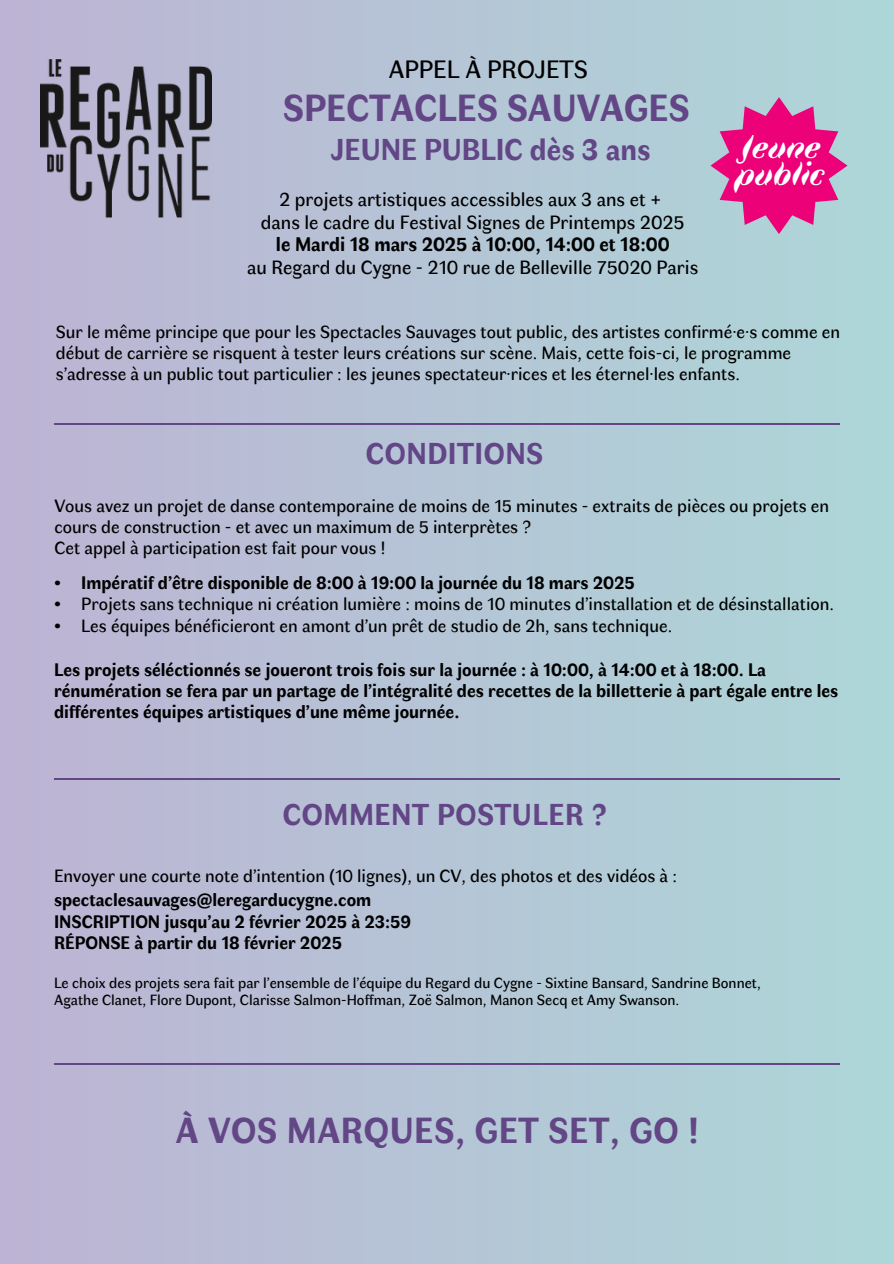
<style>
.page{position:relative;width:894px;height:1264px;background:#fff}
.page>*{position:absolute;margin:0;border:0;box-sizing:border-box;transform-origin:0 0}
.t1{font:700 37.5px "Faune Text";color:#624686}
.t2{font:700 36px "Faune Text";letter-spacing:.015em;color:#624686}
.t3{font:italic 700 33px/27px "Faune Display";color:#fff}
.t4{font:700 30px "Faune Text";letter-spacing:.015em;color:#624686}
.t5{font:25.5px "Faune Text";color:#000}
.t6{font:19.5px "Faune Text";color:#000}
.t7{font:700 19.5px "Faune Text";color:#000}
.t8{font:18px/21.3px "Faune Text";color:#000}
.t9{font:700 18px/21.3px "Faune Text";color:#000}
.t10{font:15px/16.8px "Faune Text";color:#000}
</style>
<div class="page">
<div style="left:0;top:0;width:893px;height:1263px;background:linear-gradient(to right,#bdb3d4,#add6d8)"></div>
<hr style="left:54px;top:778px;width:785px;height:2px;background:#624686">
<hr style="left:54px;top:423px;width:785px;height:2px;background:#624686">
<hr style="left:54px;top:1063px;width:785px;height:1px;background:#624686">
<img style="left:40px;top:60px;width:171px;height:157px">
<svg style="left:710px;top:97px;width:137px;height:137px;background:#d2589f"></svg>
<p class="t5" style="left:388px;top:51px;width:200px">APPEL À PROJETS</p>
<p class="t1" style="left:283px;top:81px;width:408px">SPECTACLES SAUVAGES</p>
<p class="t4" style="left:331px;top:127px;width:321px">JEUNE PUBLIC dès 3 ans</p>
<p class="t6" style="left:279px;top:185px;width:384px">2 projets artistiques accessibles aux 3 ans et +</p>
<p class="t6" style="left:261px;top:207px;width:425px">dans le cadre du Festival Signes de Printemps 2025</p>
<p class="t7" style="left:276px;top:230px;width:395px">le Mardi 18 mars 2025 à 10:00, 14:00 et 18:00</p>
<h3 class="t6" style="left:247px;top:252px;width:452px">au Regard du Cygne - 210 rue de Belleville 75020 Paris</h3>
<p class="t3" style="left:736px;top:131px;width:91px">Jeune public</p>
<h6 class="t8" style="left:56px;top:319px;width:785px">Sur le même principe que pour les Spectacles Sauvages tout public, des artistes confirmé·e·s comme en début de carrière se risquent à tester leurs créations sur scène. Mais, cette fois-ci, le programme s’adresse à un public tout particulier : les jeunes spectateur·rices et les éternel·les enfants.</h6>
<h5 class="t4" style="left:366px;top:432px;width:179px">CONDITIONS</h5>
<h2 class="t8" style="left:54px;top:493px;width:776px">Vous avez un projet de danse contemporaine de moins de 15 minutes - extraits de pièces ou projets en cours de construction - et avec un maximum de 5 interprètes ?</h2>
<h4 class="t8" style="left:54px;top:536px;width:333px">Cet appel à participation est fait pour vous !</h4>
<h3 class="t8" style="left:54px;top:571px;width:8px;text-align:justify">• • •</h3>
<p class="t9" style="left:81px;top:571px;width:555px">Impératif d’être disponible de 8:00 à 19:00 la journée du 18 mars 2025</p>
<p class="t8" style="left:81px;top:592px;width:754px">Projets sans technique ni création lumière : moins de 10 minutes d’installation et de désinstallation.<br>Les équipes bénéficieront en amont d’un prêt de studio de 2h, sans technique.</p>
<p class="t9" style="left:54px;top:657px;width:785px">Les projets séléctionnés se joueront trois fois sur la journée : à 10:00, à 14:00 et à 18:00. La rénumération se fera par un partage de l’intégralité des recettes de la billetterie à part égale entre les différentes équipes artistiques d’une même journée.</p>
<p class="t4" style="left:283px;top:793px;width:325px">COMMENT POSTULER ?</p>
<p class="t8" style="left:54px;top:864px;width:624px">Envoyer une courte note d’intention (10 lignes), un CV, des photos et des vidéos à :</p>
<p class="t9" style="left:54px;top:888px;width:318px">spectaclesauvages@leregarducygne.com</p>
<p class="t9" style="left:54px;top:909px;width:358px">INSCRIPTION jusqu’au 2 février 2025 à 23:59</p>
<p class="t9" style="left:54px;top:930px;width:289px">RÉPONSE à partir du 18 février 2025</p>
<p class="t10" style="left:54px;top:973px;width:708px">Le choix des projets sera fait par l’ensemble de l’équipe du Regard du Cygne - Sixtine Bansard, Sandrine Bonnet,<br>Agathe Clanet, Flore Dupont, Clarisse Salmon-Hoffman, Zoë Salmon, Manon Secq et Amy Swanson.</p>
<p class="t2" style="left:176px;top:1103px;width:525px">À VOS MARQUES, GET SET, GO !</p>
</div>
